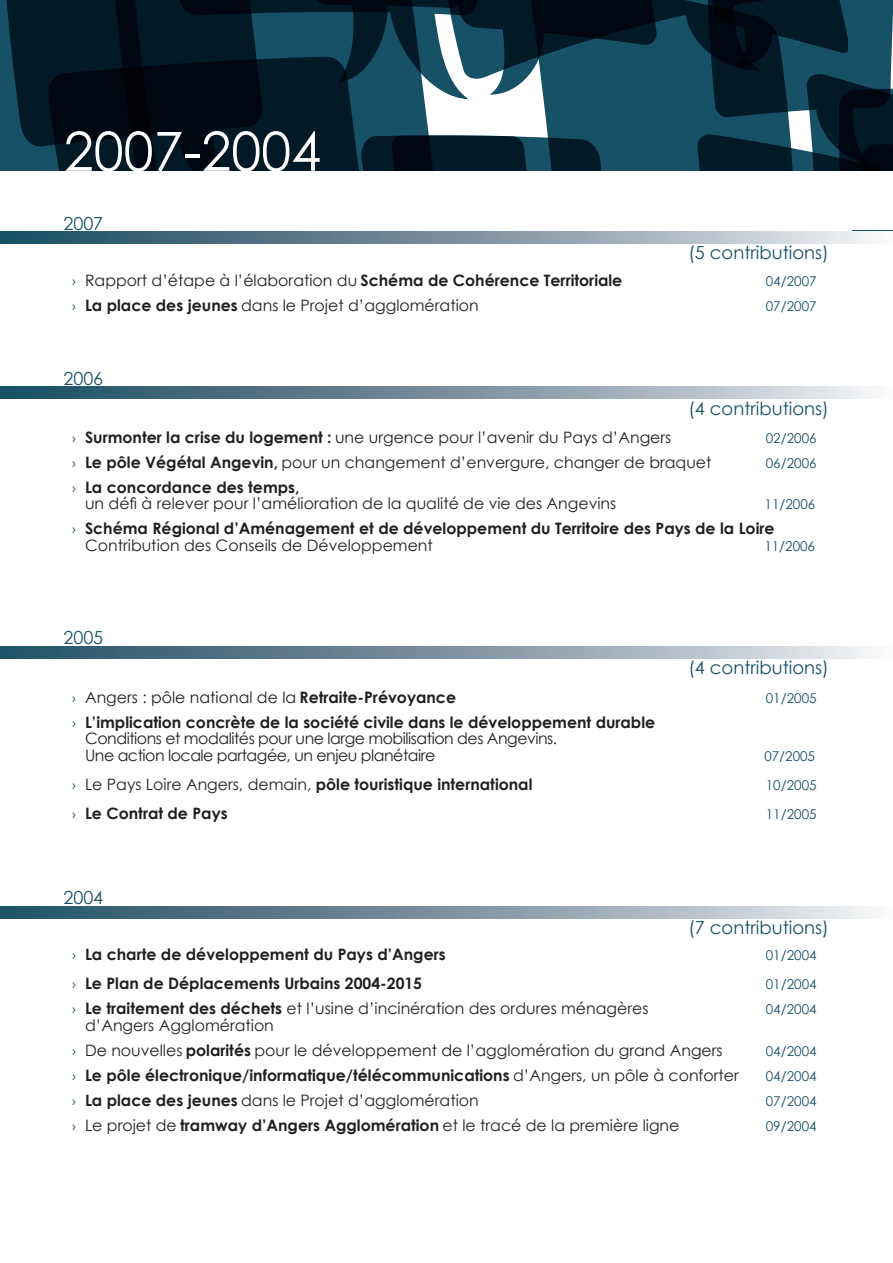
<style>
.page{position:relative;width:893px;height:1263px;background:#fff}
.page>*{position:absolute;margin:0;border:0;box-sizing:border-box;transform-origin:0 0}
.t1{font:54px "Century Gothic";color:#fff}
.t2{font:18px "Century Gothic";color:#175166}
.t3{font:15.75px/16.5px "Century Gothic";color:#231f20}
.t4{font:700 15.75px/16.5px "Century Gothic";color:#231f20}
.t5{font:15.75px/16.5px "Century Gothic";letter-spacing:-.03em;color:#231f20}
.t6{font:13.5px "Century Gothic";color:#175166}
.s1{font-family:"Myriad Pro";font-size:15px;color:#175166}
.s2{font-weight:700}
.s3{font-family:"Myriad Pro";font-weight:400;font-size:15px;color:#175166}
.s4{font-weight:400}
</style>
<div class="page">
<svg style="left:0;top:0;width:893px;height:171px;background:#153443"></svg>
<svg style="left:0;top:647px;width:875px;height:12px;background:#8196a4"></svg>
<svg style="left:0;top:906px;width:875px;height:13px;background:#8196a4"></svg>
<svg style="left:0;top:387px;width:876px;height:12px;background:#7c93a1"></svg>
<svg style="left:0;top:231px;width:876px;height:12px;background:#7c93a1"></svg>
<p class="t1" style="left:64px;top:114px;width:259px">2007-2004</p>
<p class="t2" style="left:63px;top:211px;width:41px">2007</p>
<p class="t2" style="left:688px;top:240px;width:142px">(5 contributions)</p>
<p class="t3" style="left:72px;top:272px;width:552px"><span class="s1">›</span> Rapport d’étape à l’élaboration du <span class="s2">Schéma de Cohérence Territoriale</span></p>
<p class="t6" style="left:766px;top:271px;width:52px">04/2007</p>
<p class="t3" style="left:72px;top:297px;width:408px"><span class="s1">›</span> <span class="s2">La place des jeunes</span> dans le Projet d’agglomération</p>
<p class="t6" style="left:766px;top:296px;width:52px">07/2007</p>
<p class="t2" style="left:63px;top:366px;width:41px">2006</p>
<p class="t2" style="left:688px;top:396px;width:142px">(4 contributions)</p>
<p class="t3" style="left:72px;top:429px;width:601px"><span class="s1">›</span> <span class="s2">Surmonter la crise du logement :</span> une urgence pour l’avenir du Pays d’Angers</p>
<p class="t6" style="left:766px;top:428px;width:52px">02/2006</p>
<p class="t3" style="left:72px;top:454px;width:641px"><span class="s1">›</span> <span class="s2">Le pôle Végétal Angevin,</span> pour un changement d’envergure, changer de braquet</p>
<p class="t6" style="left:766px;top:453px;width:52px">06/2006</p>
<p class="t3" style="left:85px;top:479px;width:533px;text-indent:-13px"><span class="s1">›</span> <span class="s2">La concordance des temps,<br></span>un défi à relever pour l’amélioration de la qualité de vie des Angevins</p>
<p class="t6" style="left:765px;top:495px;width:52px">11/2006</p>
<p class="t4" style="left:85px;top:520px;width:691px;text-indent:-13px"><span class="s3">›</span> Schéma Régional d’Aménagement et de développement du Territoire des Pays de la Loire<br><span class="s4">Contribution des Conseils de Développement</span></p>
<p class="t6" style="left:764px;top:537px;width:52px">11/2006</p>
<p class="t2" style="left:63px;top:625px;width:41px">2005</p>
<p class="t2" style="left:688px;top:655px;width:142px">(4 contributions)</p>
<p class="t3" style="left:72px;top:689px;width:385px"><span class="s1">›</span> Angers : pôle national de la <span class="s2">Retraite-Prévoyance</span></p>
<p class="t6" style="left:766px;top:688px;width:52px">01/2005</p>
<p class="t5" style="left:85px;top:714px;width:572px;text-indent:-13px"><span class="s1">›</span> <span class="s2">L’implication concrète de la société civile dans le développement durable<br></span>Conditions et modalités pour une large mobilisation des Angevins.<br>Une action locale partagée, un enjeu planétaire</p>
<p class="t6" style="left:764px;top:746px;width:52px">07/2005</p>
<p class="t4" style="left:72px;top:775px;width:462px"><span class="s3">›</span> <span class="s4">Le Pays Loire Angers, demain,</span> pôle touristique international</p>
<p class="t6" style="left:766px;top:776px;width:52px">10/2005</p>
<p class="t4" style="left:72px;top:805px;width:157px"><span class="s3">›</span> Le Contrat de Pays</p>
<p class="t6" style="left:766px;top:805px;width:52px">11/2005</p>
<p class="t2" style="left:63px;top:885px;width:41px">2004</p>
<p class="t2" style="left:688px;top:915px;width:142px">(7 contributions)</p>
<p class="t4" style="left:72px;top:945px;width:375px"><span class="s3">›</span> La charte de développement du Pays d’Angers</p>
<p class="t6" style="left:766px;top:945px;width:52px">01/2004</p>
<p class="t4" style="left:72px;top:974px;width:351px"><span class="s3">›</span> Le Plan de Déplacements Urbains 2004-2015</p>
<p class="t6" style="left:766px;top:975px;width:52px">01/2004</p>
<p class="t3" style="left:72px;top:1000px;width:578px"><span class="s1">›</span> <span class="s2">Le traitement des déchets</span> et l’usine d’incinération des ordures ménagères</p>
<p class="t6" style="left:766px;top:1000px;width:52px">04/2004</p>
<p class="t3" style="left:85px;top:1016px;width:190px">d’Angers Agglomération</p>
<p class="t3" style="left:72px;top:1041px;width:652px"><span class="s1">›</span> De nouvelles <span class="s2">polarités</span> pour le développement de l’agglomération du grand Angers</p>
<p class="t6" style="left:766px;top:1041px;width:52px">04/2004</p>
<p class="t4" style="left:72px;top:1066px;width:668px"><span class="s3">›</span> Le pôle électronique/informatique/télécommunications <span class="s4">d’Angers, un pôle à conforter</span></p>
<p class="t6" style="left:766px;top:1066px;width:52px">04/2004</p>
<p class="t3" style="left:72px;top:1091px;width:408px"><span class="s1">›</span> <span class="s2">La place des jeunes</span> dans le Projet d’agglomération</p>
<p class="t6" style="left:766px;top:1091px;width:52px">07/2004</p>
<p class="t3" style="left:72px;top:1116px;width:609px"><span class="s1">›</span> Le projet de <span class="s2">tramway d’Angers Agglomération</span> et le tracé de la première ligne</p>
<p class="t6" style="left:766px;top:1116px;width:52px">09/2004</p>
</div>
